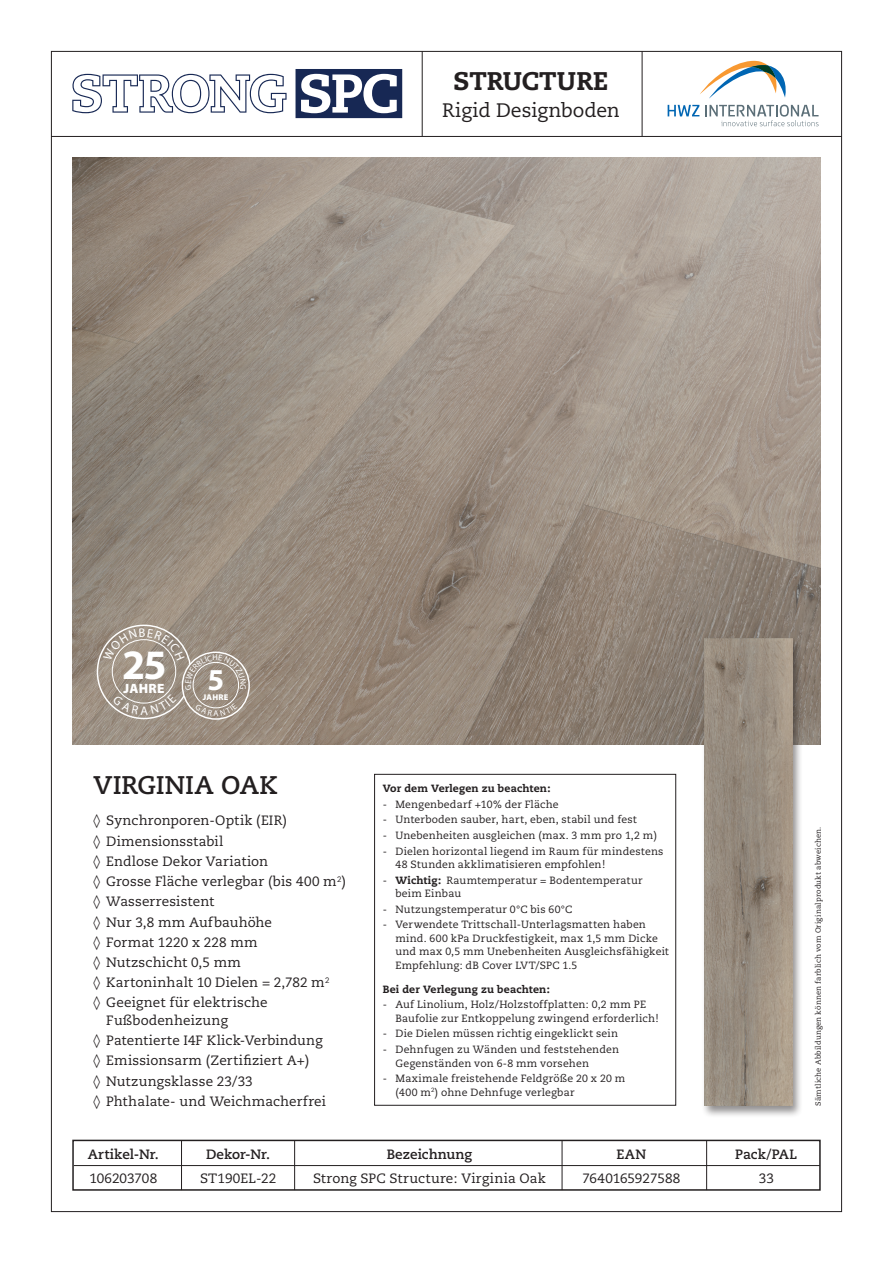
<style>
.page{position:relative;width:893px;height:1263px;background:#fff}
.page>*{position:absolute;margin:0;border:0;box-sizing:border-box;transform-origin:0 0}
.t1{font:700 42px "Myriad Pro";color:#fff}
.t2{font:700 25.5px "Caecilia";color:#231f20}
.t3{font:800 25.5px "Caecilia";color:#231f20}
.t4{font:19.5px "Caecilia";letter-spacing:-.005em;color:#231f20}
.t5{font:13.5px "Caecilia";letter-spacing:.01em;color:#231f20}
.t6{font:700 13.5px "Caecilia";color:#231f20}
.t7{font:900 13.5px "Myriad Pro";letter-spacing:.02em;color:#fff}
.t8{font:10.5px/13.5px "Caecilia";letter-spacing:.015em;color:#231f20}
.t9{font:800 10.5px "Caecilia";letter-spacing:.015em;color:#231f20}
.t10{font:900 8.4px "Myriad Pro";letter-spacing:.02em;color:#fff}
.t11{font:7.5px "Caecilia";letter-spacing:.02em;color:#231f20}
.s1{font-weight:800}
</style>
<div class="page">
<hr style="left:51px;top:136px;width:791px;height:1px;background:#231f20">
<div style="left:72px;top:1140px;width:749px;height:51px;border:2px solid #231f20"></div>
<hr style="left:294px;top:1140px;width:1px;height:50px;background:#231f20">
<hr style="left:181px;top:1140px;width:1px;height:50px;background:#231f20">
<hr style="left:74px;top:1165px;width:746px;height:1px;background:#231f20">
<hr style="left:562px;top:1140px;width:1px;height:50px;background:#231f20">
<hr style="left:706px;top:1140px;width:1px;height:50px;background:#231f20">
<svg style="left:72px;top:74px;width:215px;height:39px"></svg>
<svg style="left:296px;top:69px;width:106px;height:49px"></svg>
<img style="left:72px;top:157px;width:749px;height:587px">
<div style="left:374px;top:774px;width:302px;height:332px;border:1px solid #231f20"></div>
<div style="left:701px;top:637px;width:102px;height:481px;background:#231f20;opacity:.5"></div>
<img style="left:705px;top:639px;width:87px;height:467px">
<hr style="left:422px;top:51px;width:1px;height:85px;background:#231f20">
<svg style="left:700px;top:61px;width:86px;height:38px"></svg>
<svg style="left:668px;top:105px;width:31px;height:11px"></svg>
<svg style="left:705px;top:105px;width:114px;height:21px"></svg>
<hr style="left:642px;top:51px;width:1px;height:85px;background:#231f20">
<svg style="left:96px;top:624px;width:150px;height:96px;background:#a19589"></svg>
<p class="t3" style="left:454px;top:65px;width:156px">STRUCTURE</p>
<p class="t4" style="left:442px;top:99px;width:179px">Rigid Designboden</p>
<p class="t1" style="left:122px;top:637px;width:104px">25 <sub>5</sub></p>
<p class="t10" style="left:203px;top:692px;width:27px">JAHRE</p>
<p class="t7" style="left:123px;top:680px;width:43px">JAHRE</p>
<p class="t2" style="left:94px;top:770px;width:185px">VIRGINIA OAK</p>
<p class="t5" style="left:94px;top:813px;width:195px">◊ Synchronporen-Optik (EIR)</p>
<p class="t5" style="left:94px;top:833px;width:131px">◊ Dimensionsstabil</p>
<p class="t5" style="left:94px;top:853px;width:176px">◊ Endlose Dekor Variation</p>
<p class="t5" style="left:94px;top:873px;width:254px">◊ Grosse Fläche verlegbar (bis 400 m<sup>2</sup>)</p>
<p class="t5" style="left:94px;top:894px;width:122px">◊ Wasserresistent</p>
<p class="t5" style="left:94px;top:914px;width:180px">◊ Nur 3,8 mm Aufbauhöhe</p>
<p class="t5" style="left:94px;top:934px;width:166px">◊ Format 1220 x 228 mm</p>
<p class="t5" style="left:94px;top:954px;width:149px">◊ Nutzschicht 0,5 mm</p>
<p class="t5" style="left:94px;top:975px;width:237px">◊ Kartoninhalt 10 Dielen = 2,782 m<sup>2</sup></p>
<p class="t5" style="left:94px;top:994px;width:176px">◊ Geeignet für elektrische</p>
<p class="t5" style="left:106px;top:1012px;width:123px">Fußbodenheizung</p>
<p class="t5" style="left:94px;top:1032px;width:231px">◊ Patentierte I4F Klick-Verbindung</p>
<p class="t5" style="left:94px;top:1053px;width:217px">◊ Emissionsarm (Zertifiziert A+)</p>
<p class="t5" style="left:94px;top:1073px;width:161px">◊ Nutzungsklasse 23/33</p>
<p class="t5" style="left:94px;top:1093px;width:234px">◊ Phthalate- und Weichmacherfrei</p>
<p class="t9" style="left:383px;top:782px;width:170px">Vor dem Verlegen zu beachten:</p>
<p class="t8" style="left:383px;top:797px;width:177px">- Mengenbedarf +10% der Fläche</p>
<p class="t8" style="left:383px;top:813px;width:256px">- Unterboden sauber, hart, eben, stabil und fest</p>
<p class="t8" style="left:383px;top:829px;width:276px">- Unebenheiten ausgleichen (max. 3 mm pro 1,2 m)</p>
<p class="t8" style="left:395px;top:844px;width:270px;text-indent:-13px">- Dielen horizontal liegend im Raum für mindestens<br>48 Stunden akklimatisieren empfohlen!</p>
<p class="t8" style="left:395px;top:873px;width:249px;text-indent:-13px">- <span class="s1">Wichtig:</span> Raumtemperatur = Bodentemperatur beim Einbau</p>
<p class="t8" style="left:383px;top:902px;width:191px">- Nutzungstemperatur 0°C bis 60°C</p>
<p class="t8" style="left:395px;top:918px;width:275px;text-indent:-13px">- Verwendete Trittschall-Unterlagsmatten haben mind. 600 kPa Druckfestigkeit, max 1,5 mm Dicke und max 0,5 mm Unebenheiten Ausgleichsfähigkeit Empfehlung: dB Cover LVT/SPC 1.5</p>
<p class="t9" style="left:383px;top:982px;width:169px">Bei der Verlegung zu beachten:</p>
<p class="t8" style="left:395px;top:998px;width:265px;text-indent:-13px">- Auf Linolium, Holz/Holzstoffplatten: 0,2 mm PE<br>Baufolie zur Entkoppelung zwingend erforderlich!</p>
<p class="t8" style="left:383px;top:1027px;width:237px">- Die Dielen müssen richtig eingeklickt sein</p>
<p class="t8" style="left:395px;top:1043px;width:225px;text-indent:-13px">- Dehnfugen zu Wänden und feststehenden<br>Gegenständen von 6-8 mm vorsehen</p>
<p class="t8" style="left:395px;top:1072px;width:231px;text-indent:-13px">- Maximale freistehende Feldgröße 20 x 20 m (400 m<sup>2</sup>) ohne Dehnfuge verlegbar</p>
<p class="t6" style="left:88px;top:1146px;width:73px">Artikel-Nr.</p>
<p class="t6" style="left:206px;top:1146px;width:66px">Dekor-Nr.</p>
<p class="t6" style="left:387px;top:1146px;width:87px">Bezeichnung</p>
<p class="t6" style="left:616px;top:1146px;width:31px">EAN</p>
<p class="t6" style="left:735px;top:1146px;width:64px">Pack/PAL</p>
<p class="t5" style="left:89px;top:1170px;width:69px">106203708</p>
<p class="t5" style="left:200px;top:1170px;width:78px">ST190EL-22</p>
<p class="t5" style="left:313px;top:1170px;width:234px">Strong SPC Structure: Virginia Oak</p>
<p class="t5" style="left:582px;top:1170px;width:99px">7640165927588</p>
<p class="t5" style="left:759px;top:1170px;width:17px">33</p>
<p class="t11" style="left:814px;top:1106px;width:281px;rotate:-90deg">Sämtliche Abbildungen können farblich vom Originalprodukt abweichen.</p>
</div>
